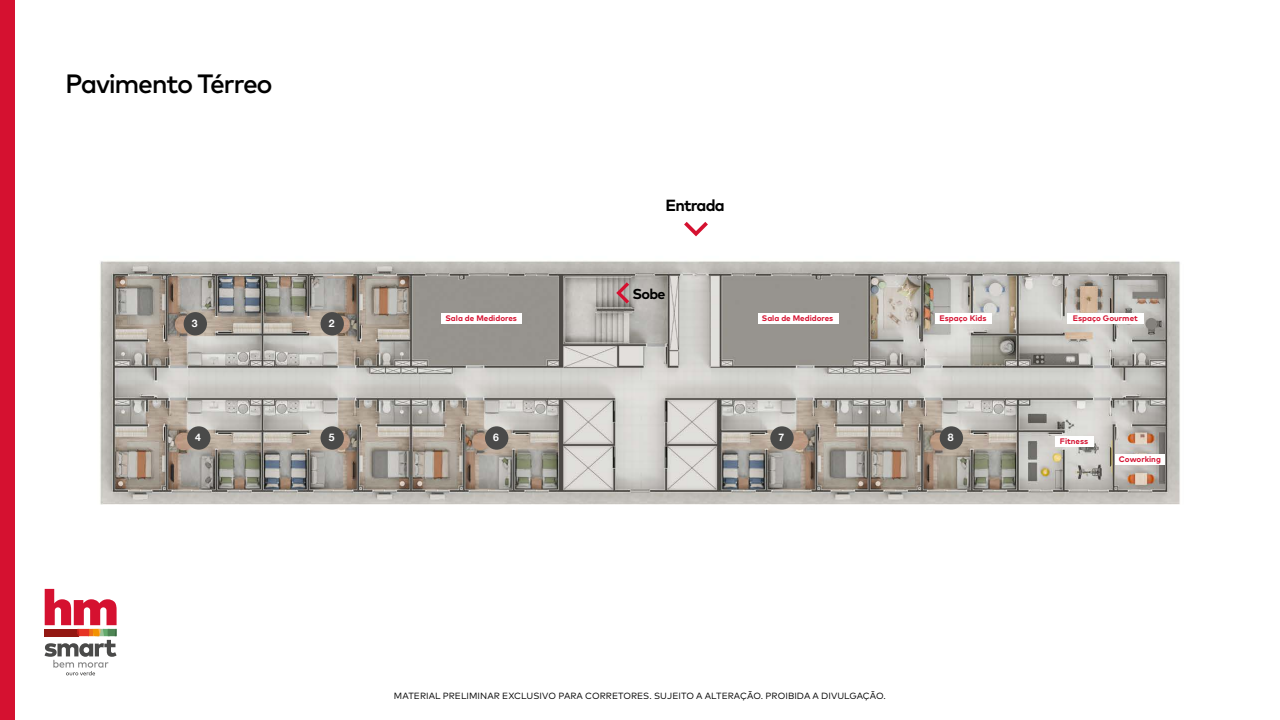
<style>
.page{position:relative;width:1280px;height:720px;background:#fff}
.page>*{position:absolute;margin:0;border:0;box-sizing:border-box;transform-origin:0 0}
.t1{font:500 26.5px "Mark Pro";letter-spacing:-.05em;color:#000}
.t2{font:700 16.15px "Mark Pro";letter-spacing:-.05em;color:#000}
.t3{font:700 14.4px "Mark Pro";color:#000}
.t4{font:700 10.4px "Helvetica Neue";color:#fff}
.t5{font:9px "Mark Pro";letter-spacing:.005em;color:#000}
.t6{font:700 8.05px "Mark Pro";color:#d51130}
</style>
<div class="page">
<div style="left:0;top:0;width:15px;height:720px;background:#d51130"></div>
<svg style="left:44px;top:589px;width:73px;height:86px"></svg>
<img style="left:100px;top:261px;width:1080px;height:244px">
<div style="left:184px;top:312px;width:23px;height:23px;background:#4a4a49;border-radius:50%"></div>
<div style="left:321px;top:312px;width:23px;height:23px;background:#4a4a49;border-radius:50%"></div>
<div style="left:321px;top:426px;width:23px;height:24px;background:#4a4a49;border-radius:50%"></div>
<div style="left:485px;top:426px;width:23px;height:24px;background:#4a4a49;border-radius:50%"></div>
<div style="left:770px;top:426px;width:24px;height:24px;background:#4a4a49;border-radius:50%"></div>
<div style="left:940px;top:426px;width:23px;height:24px;background:#4a4a49;border-radius:50%"></div>
<div style="left:187px;top:426px;width:23px;height:24px;background:#4a4a49;border-radius:50%"></div>
<svg style="left:684px;top:222px;width:24px;height:15px"></svg>
<div style="left:758px;top:314px;width:80px;height:10px;background:#fff"></div>
<div style="left:441px;top:314px;width:81px;height:10px;background:#fff"></div>
<div style="left:935px;top:314px;width:56px;height:10px;background:#fff"></div>
<div style="left:1067px;top:314px;width:76px;height:10px;background:#fff"></div>
<div style="left:1115px;top:455px;width:50px;height:10px;background:#fff"></div>
<div style="left:1055px;top:437px;width:38px;height:10px;background:#fff"></div>
<svg style="left:614px;top:279px;width:19px;height:28px"></svg>
<h1 class="t1" style="left:65px;top:64px;width:209px">Pavimento Térreo</h1>
<p class="t4" style="left:192px;top:315px;width:7px">3</p>
<p class="t4" style="left:329px;top:315px;width:7px">2</p>
<h2 class="t2" style="left:666px;top:193px;width:61px">Entrada</h2>
<h3 class="t3" style="left:632px;top:283px;width:35px">Sobe</h3>
<p class="t6" style="left:445px;top:312px;width:73px">Sala de Medidores</p>
<p class="t6" style="left:762px;top:312px;width:73px">Sala de Medidores</p>
<p class="t6" style="left:940px;top:312px;width:49px">Espaço Kids</p>
<p class="t6" style="left:1073px;top:312px;width:67px">Espaço Gourmet</p>
<p class="t4" style="left:195px;top:429px;width:7px">4</p>
<p class="t4" style="left:329px;top:429px;width:7px">5</p>
<p class="t4" style="left:493px;top:429px;width:7px">6</p>
<p class="t4" style="left:779px;top:429px;width:7px">7</p>
<p class="t4" style="left:948px;top:429px;width:7px">8</p>
<p class="t5" style="left:394px;top:689px;width:493px">MATERIAL PRELIMINAR EXCLUSIVO PARA CORRETORES. SUJEITO A ALTERAÇÃO. PROIBIDA A DIVULGAÇÃO.</p>
<p class="t6" style="left:1060px;top:435px;width:30px">Fitness</p>
<p class="t6" style="left:1119px;top:453px;width:43px">Coworking</p>
</div>
